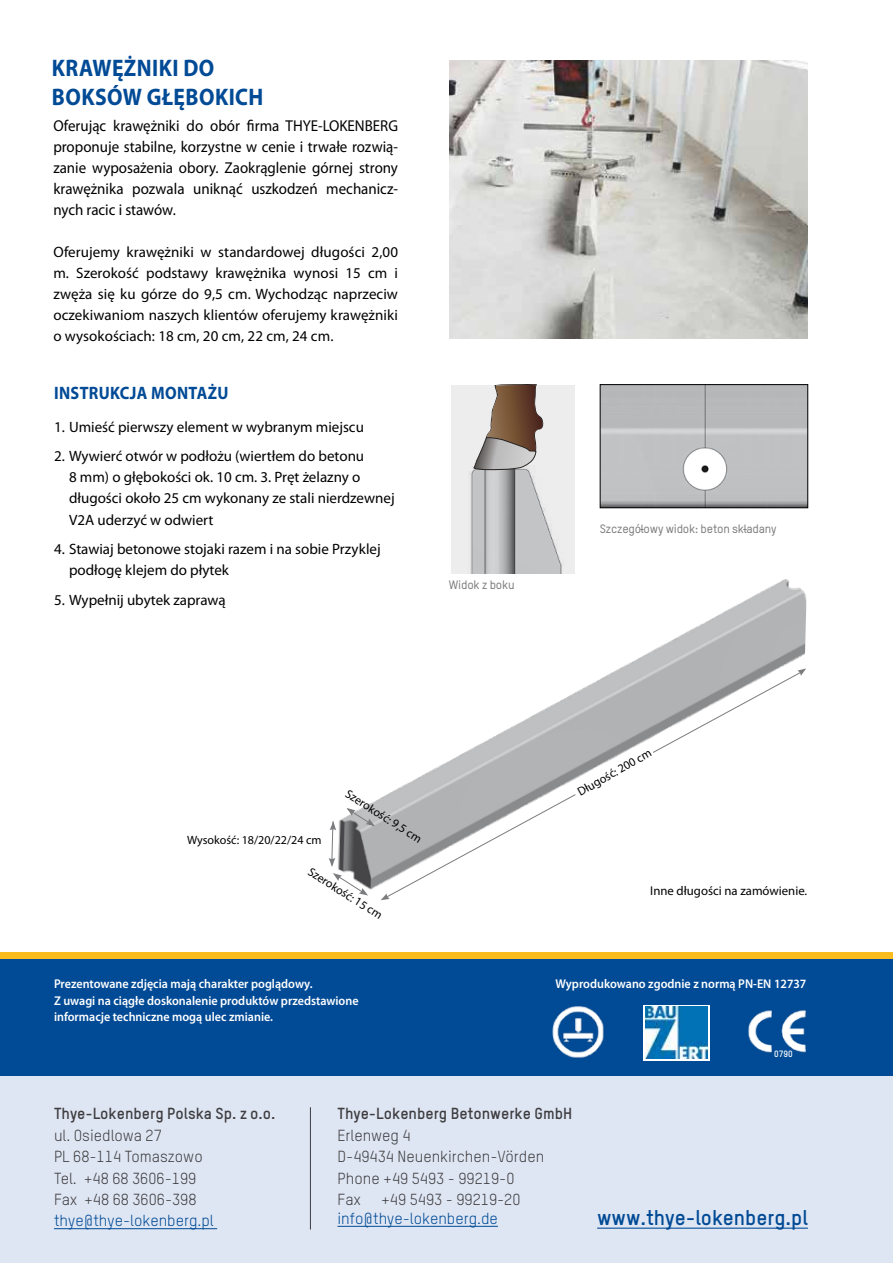
<style>
.page{position:relative;width:893px;height:1263px;background:#fff}
.page>*{position:absolute;margin:0;border:0;box-sizing:border-box;transform-origin:0 0}
.t1{font:700 24px/28.8px "Myriad Pro";letter-spacing:.02em;color:#004a96;scale:.9 1}
.t2{font:700 21px "TSTAR";color:#004a96}
.t3{font:700 18px "Myriad Pro";letter-spacing:.02em;color:#004a96;scale:.9 1}
.t4{font:15.75px/21px "Myriad Pro";color:#000;text-align:justify;scale:.95 1}
.t5{font:15.75px/21.5px "TSTAR";color:#3e3d40}
.t6{font:700 15.75px "TSTAR";color:#3e3d40}
.t7{font:15.75px "TSTAR";color:#004a96}
.t8{font:15px/21px "Myriad Pro";color:#000}
.t9{font:600 12.75px/16.5px "Myriad Pro";color:#fff;scale:.95 1}
.t10{font:12.75px "Myriad Pro";color:#000}
.t11{font:12px "Myriad Pro";color:#000}
.t12{font:500 12px "TSTAR";letter-spacing:-.015em;color:#7b7c7e}
.t13{font:700 9px "TSTAR";color:#fff}
</style>
<div class="page">
<div style="left:0;top:958px;width:893px;height:118px;background:#004a96"></div>
<div style="left:0;top:1076px;width:893px;height:187px;background:#dfe6f3"></div>
<hr style="left:338px;top:1226px;width:160px;height:1px;background:#004a96">
<hr style="left:597px;top:1227px;width:211px;height:2px;background:#004a96">
<hr style="left:310px;top:1107px;width:1px;height:122px;background:#3e3d40">
<hr style="left:54px;top:1228px;width:163px;height:1px;background:#004a96">
<img style="left:552px;top:1006px;width:52px;height:52px">
<svg style="left:643px;top:1005px;width:67px;height:56px"></svg>
<img style="left:645px;top:1007px;width:62px;height:51px">
<div style="left:0;top:952px;width:893px;height:6px;background:#fbbc20"></div>
<img style="left:748px;top:1010px;width:58px;height:43px">
<img style="left:338px;top:573px;width:469px;height:328px">
<svg style="left:385px;top:671px;width:417px;height:227px"></svg>
<svg style="left:381px;top:893px;width:9px;height:7px"></svg>
<svg style="left:797px;top:668px;width:9px;height:8px"></svg>
<svg style="left:573px;top:746px;width:87px;height:62px"></svg>
<svg style="left:329px;top:821px;width:7px;height:46px"></svg>
<svg style="left:333px;top:873px;width:35px;height:22px"></svg>
<svg style="left:347px;top:808px;width:28px;height:19px"></svg>
<img style="left:450px;top:61px;width:357px;height:277px">
<div style="left:451px;top:385px;width:124px;height:188px;background:#ededee"></div>
<img style="left:602px;top:386px;width:204px;height:120px">
<div style="left:600px;top:384px;width:208px;height:124px;border:1px solid #000"></div>
<img style="left:469px;top:468px;width:93px;height:105px">
<svg style="left:473px;top:384px;width:71px;height:87px"></svg>
<h1 class="t1" style="left:52px;top:55px;width:237px">KRAWĘŻNIKI DO<br>BOKSÓW GŁĘBOKICH</h1>
<p class="t4" style="left:53px;top:116px;width:364px">Oferując krawężniki do obór firma THYE-LOKENBERG proponuje stabilne, korzystne w cenie i trwałe rozwią&shy;zanie wyposażenia obory. Zaokrąglenie górnej strony krawężnika pozwala uniknąć uszkodzeń mechanicz&shy;nych racic i stawów.</p>
<p class="t8" style="left:53px;top:243px;width:346px;text-align:justify">Oferujemy krawężniki w standardowej długości 2,00 m. Szerokość podstawy krawężnika wynosi 15 cm i zwęża się ku górze do 9,5 cm. Wychodząc naprzeciw oczekiwaniom naszych klientów oferujemy krawężniki o wysokościach: 18 cm, 20 cm, 22 cm, 24 cm.</p>
<p class="t3" style="left:54px;top:384px;width:195px">INSTRUKCJA MONTAŻU</p>
<p class="t8" style="left:54px;top:418px;width:311px">1. Umieść pierwszy element w wybranym miejscu</p>
<p class="t8" style="left:69px;top:447px;width:327px;text-indent:-15px">2. Wywierć otwór w podłożu (wiertłem do betonu<br>8 mm) o głębokości ok. 10 cm. 3. Pręt żelazny o długości około 25 cm wykonany ze stali nierdzewnej V2A uderzyć w odwiert</p>
<p class="t8" style="left:69px;top:540px;width:313px;text-indent:-15px">4. Stawiaj betonowe stojaki razem i na sobie Przyklej podłogę klejem do płytek</p>
<p class="t8" style="left:54px;top:590px;width:173px">5. Wypełnij ubytek zaprawą</p>
<p class="t12" style="left:449px;top:580px;width:67px">Widok z boku</p>
<p class="t11" style="left:349px;top:789px;width:89px;rotate:32deg">Szerokość: 9,5 cm</p>
<p class="t11" style="left:187px;top:835px;width:136px">Wysokość: 18/20/22/24 cm</p>
<p class="t11" style="left:312px;top:867px;width:87px;rotate:32deg">Szerokość: 15 cm</p>
<p class="t12" style="left:600px;top:523px;width:178px">Szczegółowy widok: beton składany</p>
<p class="t11" style="left:576px;top:788px;width:84px;rotate:-29deg">Długość: 200 cm</p>
<p class="t10" style="left:650px;top:885px;width:159px">Inne długości na zamówienie.</p>
<p class="t9" style="left:54px;top:977px;width:274px">Prezentowane zdjęcia mają charakter poglądowy.</p>
<p class="t9" style="left:555px;top:977px;width:266px">Wyprodukowano zgodnie z normą PN-EN 12737</p>
<p class="t9" style="left:54px;top:993px;width:322px">Z uwagi na ciągłe doskonalenie produktów przedstawione informacje techniczne mogą ulec zmianie.</p>
<p class="t6" style="left:54px;top:1108px;width:223px">Thye-Lokenberg Polska Sp. z o.o.</p>
<p class="t5" style="left:54px;top:1126px;width:150px">ul. Osiedlowa 27<br>PL 68-114 Tomaszowo<br>Tel. +48 68 3606-199<br>Fax +48 68 3606-398</p>
<p class="t7" style="left:54px;top:1215px;width:161px">thye@thye-lokenberg.pl</p>
<p class="t6" style="left:338px;top:1108px;width:236px">Thye-Lokenberg Betonwerke GmbH</p>
<p class="t5" style="left:338px;top:1126px;width:208px">Erlenweg 4<br>D-49434 Neuenkirchen-Vörden<br>Phone +49 5493 - 99219-0<br>Fax</p>
<p class="t5" style="left:381px;top:1190px;width:141px">+49 5493 - 99219-20</p>
<p class="t7" style="left:338px;top:1213px;width:162px">info@thye-lokenberg.de</p>
<p class="t13" style="left:774px;top:1050px;width:20px">0790</p>
<h2 class="t2" style="left:597px;top:1210px;width:212px">www.thye-lokenberg.pl</h2>
</div>
